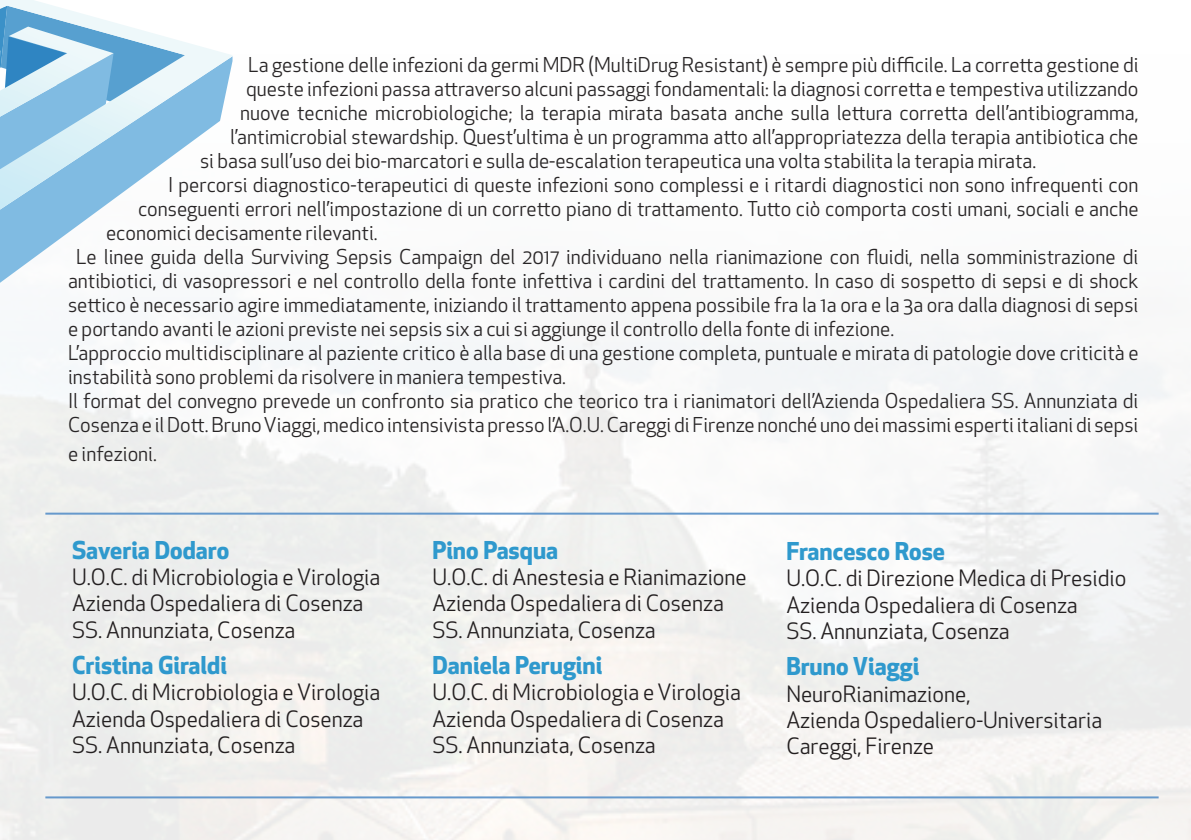
<style>
.page{position:relative;width:1191px;height:840px;background:#fff}
.page>*{position:absolute;margin:0;border:0;box-sizing:border-box;transform-origin:0 0}
.t1{font:700 24px "Apex New";color:#2f99cd}
.t2{font:22px "Apex New";color:#231f20}
.t3{font:20px/24px "Apex New";color:#282526}
</style>
<div class="page">
<svg style="left:0;top:209px;width:232px;height:74px"></svg>
<svg style="left:0;top:0;width:232px;height:209px"></svg>
<hr style="left:45px;top:512px;width:1113px;height:2px;background:#69c">
<hr style="left:45px;top:796px;width:1113px;height:2px;background:#69c">
<p class="t3" style="left:248px;top:52px;width:892px">La gestione delle infezioni da germi MDR (MultiDrug Resistant) è sempre più difficile. La corretta gestione di</p>
<p class="t3" style="left:246px;top:76px;width:894px">queste infezioni passa attraverso alcuni passaggi fondamentali: la diagnosi corretta e tempestiva utilizzando</p>
<p class="t3" style="left:240px;top:100px;width:900px">nuove tecniche microbiologiche; la terapia mirata basata anche sulla lettura corretta dell’antibiogramma,</p>
<p class="t3" style="left:230px;top:124px;width:910px">l’antimicrobial stewardship. Quest’ultima è un programma atto all’appropriatezza della terapia antibiotica che</p>
<p class="t3" style="left:200px;top:148px;width:837px">si basa sull’uso dei bio-marcatori e sulla de-escalation terapeutica una volta stabilita la terapia mirata.</p>
<p class="t3" style="left:168px;top:172px;width:971px">I percorsi diagnostico-terapeutici di queste infezioni sono complessi e i ritardi diagnostici non sono infrequenti con</p>
<p class="t3" style="left:138px;top:196px;width:1002px">conseguenti errori nell’impostazione di un corretto piano di trattamento. Tutto ciò comporta costi umani, sociali e anche</p>
<p class="t3" style="left:106px;top:220px;width:273px">economici decisamente rilevanti.</p>
<p class="t3" style="left:68px;top:244px;width:1072px;text-align:justify;text-indent:8px">Le linee guida della Surviving Sepsis Campaign del 2017 individuano nella rianimazione con fluidi, nella somministrazione di antibiotici, di vasopressori e nel controllo della fonte infettiva i cardini del trattamento. In caso di sospetto di sepsi e di shock settico è necessario agire immediatamente, iniziando il trattamento appena possibile fra la 1a ora e la 3a ora dalla diagnosi di sepsi e portando avanti le azioni previste nei sepsis six a cui si aggiunge il controllo della fonte di infezione.</p>
<p class="t3" style="left:68px;top:340px;width:1072px">L’approccio multidisciplinare al paziente critico è alla base di una gestione completa, puntuale e mirata di patologie dove criticità e instabilità sono problemi da risolvere in maniera tempestiva.</p>
<p class="t3" style="left:68px;top:388px;width:1071px">Il format del convegno prevede un confronto sia pratico che teorico tra i rianimatori dell’Azienda Ospedaliera SS. Annunziata di<br>Cosenza e il Dott. Bruno Viaggi, medico intensivista presso l’A.O.U. Careggi di Firenze nonché uno dei massimi esperti italiani di sepsi</p>
<p class="t3" style="left:68px;top:441px;width:90px">e infezioni.</p>
<p class="t1" style="left:72px;top:532px;width:159px">Saveria Dodaro</p>
<p class="t2" style="left:72px;top:563px;width:310px">U.O.C. di Microbiologia e Virologia</p>
<p class="t2" style="left:72px;top:589px;width:293px">Azienda Ospedaliera di Cosenza</p>
<p class="t2" style="left:72px;top:615px;width:225px">SS. Annunziata, Cosenza</p>
<p class="t1" style="left:72px;top:647px;width:156px">Cristina Giraldi</p>
<p class="t2" style="left:72px;top:678px;width:310px">U.O.C. di Microbiologia e Virologia</p>
<p class="t2" style="left:72px;top:704px;width:293px">Azienda Ospedaliera di Cosenza</p>
<p class="t2" style="left:72px;top:731px;width:225px">SS. Annunziata, Cosenza</p>
<p class="t1" style="left:432px;top:532px;width:127px">Pino Pasqua</p>
<p class="t2" style="left:432px;top:563px;width:316px">U.O.C. di Anestesia e Rianimazione</p>
<p class="t2" style="left:432px;top:589px;width:293px">Azienda Ospedaliera di Cosenza</p>
<p class="t2" style="left:432px;top:615px;width:225px">SS. Annunziata, Cosenza</p>
<p class="t1" style="left:432px;top:647px;width:171px">Daniela Perugini</p>
<p class="t2" style="left:432px;top:678px;width:310px">U.O.C. di Microbiologia e Virologia</p>
<p class="t2" style="left:432px;top:704px;width:293px">Azienda Ospedaliera di Cosenza</p>
<p class="t2" style="left:432px;top:731px;width:225px">SS. Annunziata, Cosenza</p>
<p class="t1" style="left:786px;top:533px;width:160px">Francesco Rose</p>
<p class="t2" style="left:786px;top:564px;width:342px">U.O.C. di Direzione Medica di Presidio</p>
<p class="t2" style="left:786px;top:590px;width:293px">Azienda Ospedaliera di Cosenza</p>
<p class="t2" style="left:786px;top:616px;width:225px">SS. Annunziata, Cosenza</p>
<p class="t1" style="left:786px;top:648px;width:134px">Bruno Viaggi</p>
<p class="t2" style="left:786px;top:679px;width:186px">NeuroRianimazione,</p>
<p class="t2" style="left:786px;top:705px;width:317px">Azienda Ospedaliero-Universitaria</p>
<p class="t2" style="left:786px;top:732px;width:149px">Careggi, Firenze</p>
</div>
